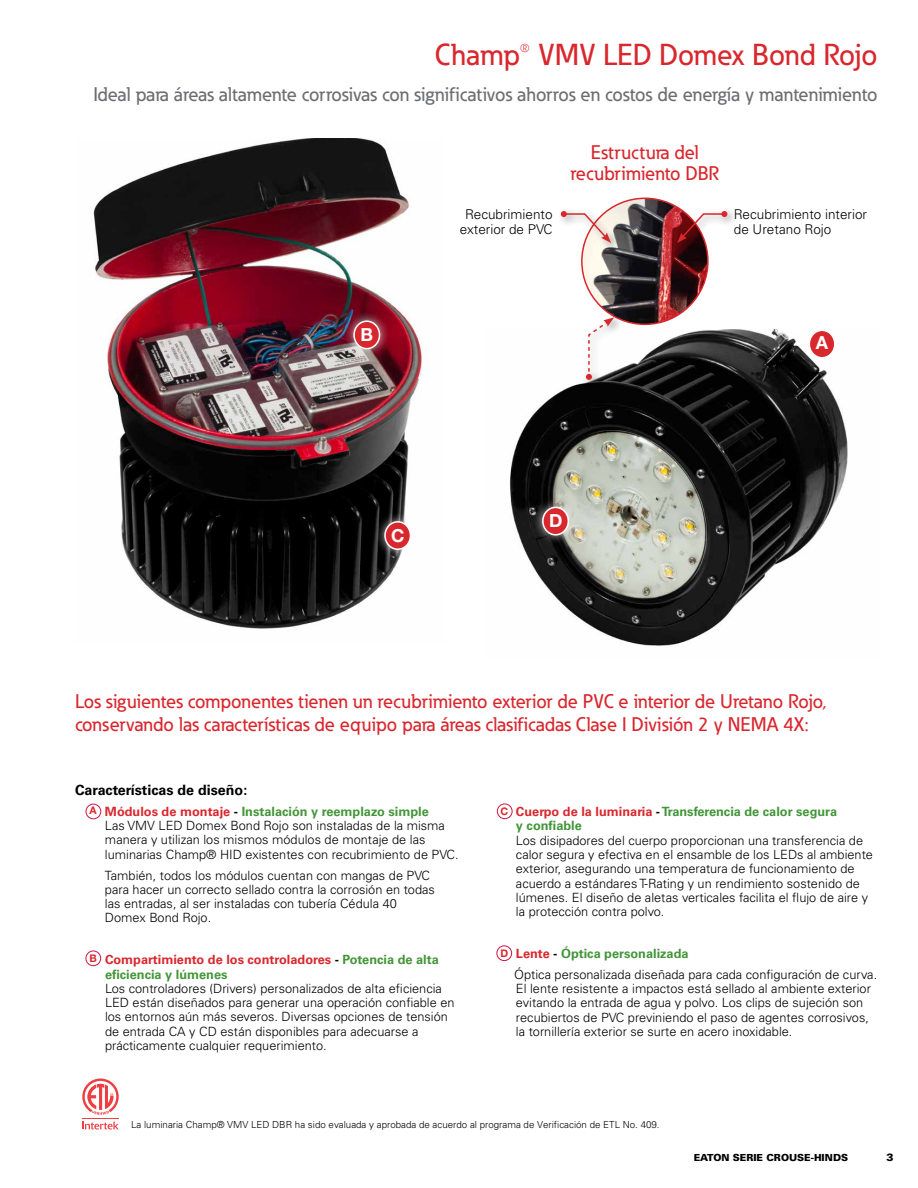
<style>
.page{position:relative;width:918px;height:1188px;background:#fff}
.page>*{position:absolute;margin:0;border:0;box-sizing:border-box;transform-origin:0 0}
.t1{font:500 30px "Eaton";color:#d9272e}
.t2{font:500 19.5px/23.4px "Eaton";color:#d9272e}
.t3{font:500 19.5px "Eaton";color:#6d6e71}
.t4{font:700 18px "Helvetica Neue LT Pro";color:#fff}
.t5{font:700 14.25px "Univers LT Std";color:#000}
.t6{font:300 13.5px/15px "Univers LT Std";color:#000}
.t7{font:300 12.75px/14.2px "Univers LT Std";color:#000}
.t8{font:700 12.75px/14.2px "Univers LT Std";color:#d9272e}
.t9{font:700 12.75px/14.2px "Univers LT Std";color:#439539}
.t10{font:900 10.5px "Univers LT Std";color:#000}
.t11{font:300 9.75px "Univers LT Std";color:#000}
.t12{font:900 9.75px "Univers LT Std";color:#000}
.s1{font-family:"Helvetica Neue LT Pro";font-weight:700;font-size:10.5px;color:#d9272e}
.s2{font-weight:700;color:#d9272e}
.s3{font-weight:700}
.s4{font-weight:700;color:#439539}
.s5{color:#000}
.s6{color:#439539}
.s7{font-family:"Helvetica Neue LT Pro";font-size:10.5px;color:#d9272e}
.s8{color:#d9272e}
</style>
<div class="page">
<img style="left:510px;top:329px;width:338px;height:317px">
<img style="left:93px;top:139px;width:334px;height:490px">
<div style="left:375px;top:512px;width:45px;height:47px;background:#fff;opacity:.75"></div>
<div style="left:385px;top:522px;width:25px;height:27px;background:#d9272e;border-radius:50%"></div>
<div style="left:384px;top:521px;width:27px;height:29px;border:2px solid #fff;border-radius:50%"></div>
<div style="left:344px;top:311px;width:45px;height:48px;background:#fff;opacity:.75"></div>
<div style="left:354px;top:321px;width:26px;height:28px;background:#d9272e;border-radius:50%"></div>
<div style="left:353px;top:320px;width:27px;height:29px;border:2px solid #fff;border-radius:50%"></div>
<div style="left:799px;top:320px;width:46px;height:48px;background:#fff"></div>
<div style="left:809px;top:330px;width:26px;height:28px;background:#d9272e;border-radius:50%"></div>
<div style="left:809px;top:330px;width:27px;height:28px;border:2px solid #fff;border-radius:50%"></div>
<div style="left:533px;top:497px;width:45px;height:48px;background:#fff;opacity:.75"></div>
<div style="left:543px;top:507px;width:25px;height:28px;background:#d9272e;border-radius:50%"></div>
<div style="left:542px;top:507px;width:27px;height:29px;border:2px solid #fff;border-radius:50%"></div>
<div style="left:86px;top:804px;width:15px;height:15px;border:1px solid #cd1543;border-radius:50%"></div>
<div style="left:86px;top:951px;width:15px;height:15px;border:1px solid #cd1543;border-radius:50%"></div>
<div style="left:497px;top:804px;width:16px;height:15px;border:1px solid #cd1543;border-radius:50%"></div>
<div style="left:496px;top:945px;width:16px;height:16px;border:1px solid #cd1543;border-radius:50%"></div>
<img style="left:582px;top:198px;width:126px;height:126px;border-radius:63px">
<svg style="left:82px;top:1122px;width:37px;height:8px"></svg>
<hr style="left:82px;top:1118px;width:37px;height:1px;background:#ef3e42">
<svg style="left:82px;top:1078px;width:37px;height:37px"></svg>
<div style="left:673px;top:207px;width:66px;height:47px;background:#000;opacity:.5"></div>
<svg style="left:677px;top:211px;width:50px;height:32px"></svg>
<div style="left:556px;top:207px;width:66px;height:47px;background:#000;opacity:.5"></div>
<svg style="left:561px;top:211px;width:50px;height:32px"></svg>
<div style="left:582px;top:314px;width:42px;height:77px;background:#000;opacity:.5"></div>
<svg style="left:586px;top:317px;width:28px;height:63px"></svg>
<h1 class="t1" style="left:435px;top:36px;width:444px">Champ® VMV LED Domex Bond Rojo</h1>
<h2 class="t3" style="left:93px;top:83px;width:786px">Ideal para áreas altamente corrosivas con significativos ahorros en costos de energía y mantenimiento</h2>
<h3 class="t4" style="left:360px;top:323px;width:14px">B</h3>
<p class="t6" style="left:460px;top:207px;width:94px;text-align:center">Recubrimiento exterior de PVC</p>
<h2 class="t2" style="left:571px;top:141px;width:150px;line-height:21px;text-align:center">Estructura del recubrimiento DBR</h2>
<p class="t6" style="left:734px;top:207px;width:135px">Recubrimiento interior de Uretano Rojo</p>
<h3 class="t4" style="left:816px;top:331px;width:14px">A</h3>
<h3 class="t4" style="left:391px;top:524px;width:15px">C</h3>
<h3 class="t4" style="left:549px;top:510px;width:15px">D</h3>
<h2 class="t2" style="left:75px;top:689px;width:753px">Los siguientes componentes tienen un recubrimiento exterior de PVC e interior de Uretano Rojo, conservando las características de equipo para áreas clasificadas Clase I División 2 y NEMA 4X:</h2>
<p class="t5" style="left:75px;top:782px;width:174px">Características de diseño:</p>
<p class="t7" style="left:105px;top:804px;width:355px;text-indent:-15px"><span class="s1">A</span> <span class="s2">Módulos de montaje</span> <span class="s3">-</span> <span class="s4">Instalación y reemplazo simple<br></span>Las VMV LED Domex Bond Rojo son instaladas de la misma manera y utilizan los mismos módulos de montaje de las luminarias Champ® HID existentes con recubrimiento de PVC.</p>
<p class="t7" style="left:105px;top:868px;width:331px">También, todos los módulos cuentan con mangas de PVC para hacer un correcto sellado contra la corrosión en todas las entradas, al ser instaladas con tubería Cédula 40<br>Domex Bond Rojo.</p>
<p class="t8" style="left:105px;top:953px;width:335px;text-indent:-15px"><sup>B</sup> Compartimiento de los controladores <span class="s5">-</span> <span class="s6">Potencia de alta eficiencia y lúmenes</span></p>
<p class="t7" style="left:105px;top:981px;width:351px">Los controladores (Drivers) personalizados de alta eficiencia LED están diseñados para generar una operación confiable en los entornos aún más severos. Diversas opciones de tensión de entrada CA y CD están disponibles para adecuarse a prácticamente cualquier requerimiento.</p>
<p class="t9" style="left:516px;top:805px;width:323px;text-indent:-16px"><span class="s7">C</span> <span class="s8">Cuerpo de la luminaria</span> <span class="s5">-</span> Transferencia de calor segura y confiable</p>
<p class="t7" style="left:516px;top:833px;width:359px">Los disipadores del cuerpo proporcionan una transferencia de calor segura y efectiva en el ensamble de los LEDs al ambiente exterior, asegurando una temperatura de funcionamiento de acuerdo a estándares T-Rating y un rendimiento sostenido de lúmenes. El diseño de aletas verticales facilita el flujo de aire y la protección contra polvo.</p>
<p class="t7" style="left:514px;top:943px;width:365px;line-height:21px;text-indent:-14px"><span class="s1">D</span> <span class="s2">Lente</span> <span class="s3">-</span> <span class="s4">Óptica personalizada<br></span>Óptica personalizada diseñada para cada configuración de curva.</p>
<p class="t7" style="left:516px;top:982px;width:356px">El lente resistente a impactos está sellado al ambiente exterior evitando la entrada de agua y polvo. Los clips de sujeción son recubiertos de PVC previniendo el paso de agentes corrosivos, la tornillería exterior se surte en acero inoxidable.</p>
<p class="t11" style="left:131px;top:1118px;width:530px">La luminaria Champ® VMV LED DBR ha sido evaluada y aprobada de acuerdo al programa de Verificación de ETL No. 409.</p>
<p class="t12" style="left:694px;top:1151px;width:156px">EATON SERIE CROUSE-HINDS</p>
<p class="t10" style="left:887px;top:1150px;width:9px">3</p>
</div>
